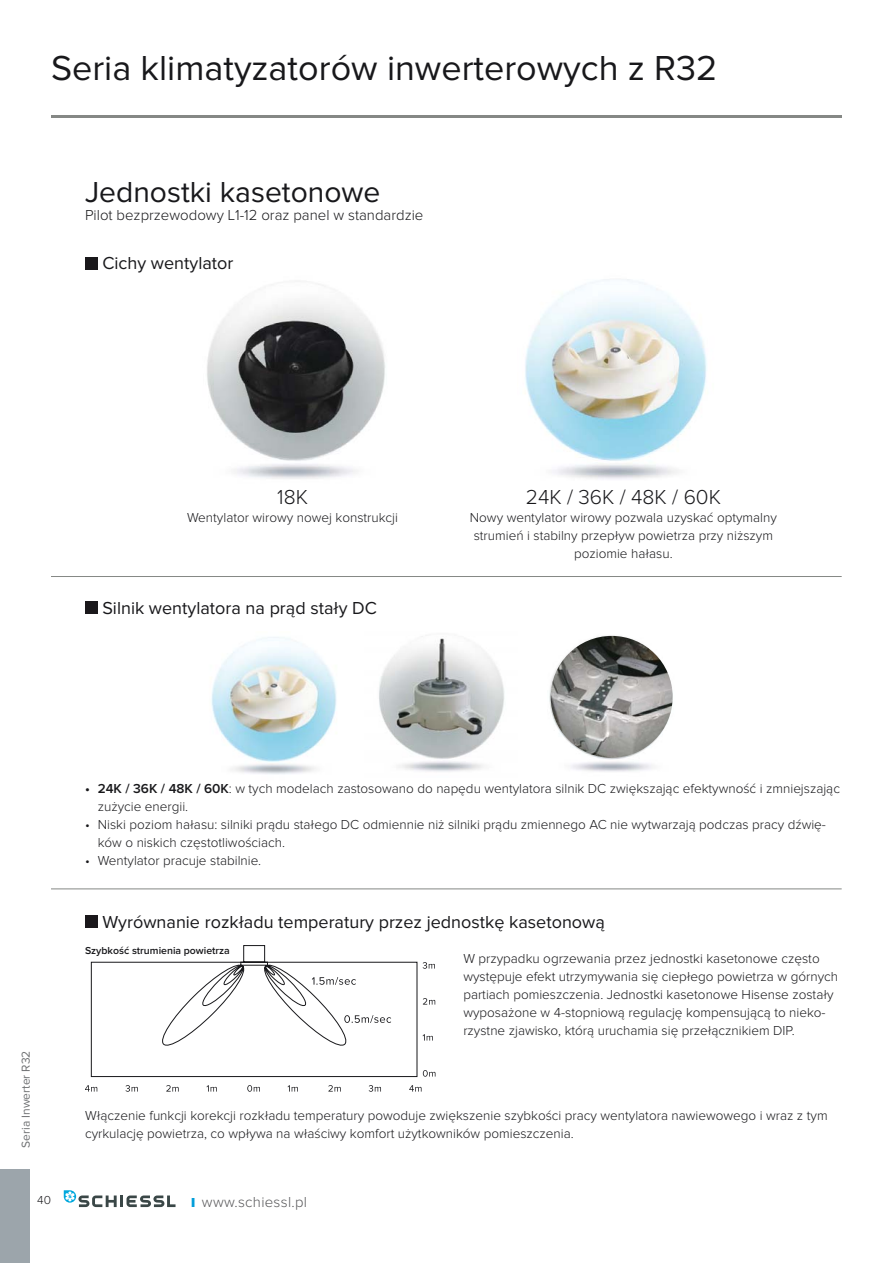
<style>
.page{position:relative;width:893px;height:1263px;background:#fff}
.page>*{position:absolute;margin:0;border:0;box-sizing:border-box;transform-origin:0 0}
.t1{font:36px "Proxima Nova";color:#18181b}
.t2{font:30px "Proxima Nova";color:#18181b}
.t3{font:300 21px "Proxima Nova";color:#18181b}
.t4{font:18px "Proxima Nova";color:#18181b}
.t5{font:300 15px "Proxima Nova";color:#18181b}
.t6{font:300 15px "Proxima Nova";letter-spacing:.02em;color:#58585a}
.t7{font:300 13.5px/18px "Proxima Nova";color:#18181b}
.t8{font:12px "Proxima Nova";color:#6f7173}
.t9{font:300 12px "Proxima Nova";color:#18181b}
.t10{font:600 10.5px "Proxima Nova";color:#18181b}
.s1{font-weight:600}
.s2{font-weight:900;font-size:13.5px;color:#009dd9}
</style>
<div class="page">
<div style="left:0;top:1169px;width:30px;height:94px;background:#9ca5ab"></div>
<svg style="left:64px;top:1190px;width:112px;height:17px"></svg>
<img style="left:207px;top:284px;width:179px;height:195px">
<img style="left:525px;top:279px;width:182px;height:200px">
<div style="left:85px;top:257px;width:13px;height:12px;background:#1a181b"></div>
<hr style="left:51px;top:576px;width:791px;height:1px;background:#858885">
<img style="left:379px;top:636px;width:126px;height:136px">
<img style="left:395px;top:637px;width:91px;height:98px">
<img style="left:211px;top:637px;width:126px;height:137px">
<img style="left:549px;top:635px;width:124px;height:137px">
<img style="left:551px;top:636px;width:122px;height:122px;border-radius:50%">
<div style="left:85px;top:601px;width:13px;height:13px;background:#1a181b"></div>
<div style="left:85px;top:915px;width:13px;height:13px;background:#1a181b"></div>
<hr style="left:51px;top:889px;width:791px;height:1px;background:#858885">
<svg style="left:409px;top:1085px;width:12px;height:7px"></svg>
<svg style="left:369px;top:1085px;width:12px;height:7px"></svg>
<svg style="left:328px;top:1085px;width:13px;height:7px"></svg>
<svg style="left:288px;top:1085px;width:10px;height:7px"></svg>
<svg style="left:247px;top:1085px;width:13px;height:7px"></svg>
<svg style="left:206px;top:1085px;width:11px;height:7px"></svg>
<svg style="left:166px;top:1085px;width:13px;height:7px"></svg>
<svg style="left:125px;top:1085px;width:13px;height:7px"></svg>
<svg style="left:85px;top:1085px;width:12px;height:7px"></svg>
<svg style="left:91px;top:945px;width:344px;height:132px"></svg>
<hr style="left:51px;top:115px;width:791px;height:2px;background:#858885">
<h1 class="t1" style="left:51px;top:56px;width:668px">Seria klimatyzatorów inwerterowych z R32</h1>
<h2 class="t2" style="left:85px;top:183px;width:297px">Jednostki kasetonowe</h2>
<p class="t5" style="left:85px;top:211px;width:340px">Pilot bezprzewodowy L1-12 oraz panel w standardzie</p>
<h3 class="t4" style="left:102px;top:258px;width:132px">Cichy wentylator</h3>
<h3 class="t3" style="left:277px;top:491px;width:32px">18K</h3>
<p class="t7" style="left:187px;top:510px;width:212px">Wentylator wirowy nowej konstrukcji</p>
<h3 class="t4" style="left:102px;top:602px;width:276px">Silnik wentylatora na prąd stały DC</h3>
<h3 class="t3" style="left:526px;top:491px;width:197px">24K / 36K / 48K / 60K</h3>
<p class="t7" style="left:470px;top:510px;width:309px;text-align:center">Nowy wentylator wirowy pozwala uzyskać optymalny strumień i stabilny przepływ powietrza przy niższym poziomie hałasu.</p>
<p class="t7" style="left:98px;top:781px;width:744px;text-indent:-13px"><span class="s1">• 24K / 36K / 48K / 60K</span>: w tych modelach zastosowano do napędu wentylatora silnik DC zwiększając efektywność i zmniejszając zużycie energii.</p>
<p class="t7" style="left:98px;top:817px;width:730px;text-indent:-13px">• Niski poziom hałasu: silniki prądu stałego DC odmiennie niż silniki prądu zmiennego AC nie wytwarzają podczas pracy dźwię&shy;ków o niskich częstotliwościach.</p>
<p class="t7" style="left:85px;top:853px;width:178px">• Wentylator pracuje stabilnie.</p>
<h3 class="t4" style="left:102px;top:917px;width:504px">Wyrównanie rozkładu temperatury przez jednostkę kasetonową</h3>
<p class="t8" style="left:22px;top:1148px;width:99px;rotate:-90deg">Seria Inwerter R32</p>
<p class="t10" style="left:85px;top:947px;width:146px">Szybkość strumienia powietrza</p>
<p class="t7" style="left:463px;top:951px;width:376px">W przypadku ogrzewania przez jednostki kasetonowe często występuje efekt utrzymywania się ciepłego powietrza w górnych partiach pomieszczenia. Jednostki kasetonowe Hisense zostały wyposażone w 4-stopniową regulację kompensującą to nieko&shy;rzystne zjawisko, którą uruchamia się przełącznikiem DIP.</p>
<p class="t7" style="left:85px;top:1108px;width:744px">Włączenie funkcji korekcji rozkładu temperatury powoduje zwiększenie szybkości pracy wentylatora nawiewowego i wraz z tym cyrkulację powietrza, co wpływa na właściwy komfort użytkowników pomieszczenia.</p>
<p class="t9" style="left:37px;top:1196px;width:15px">40</p>
<p class="t6" style="left:191px;top:1197px;width:117px"><span class="s2">I</span> www.schiessl.pl</p>
</div>
